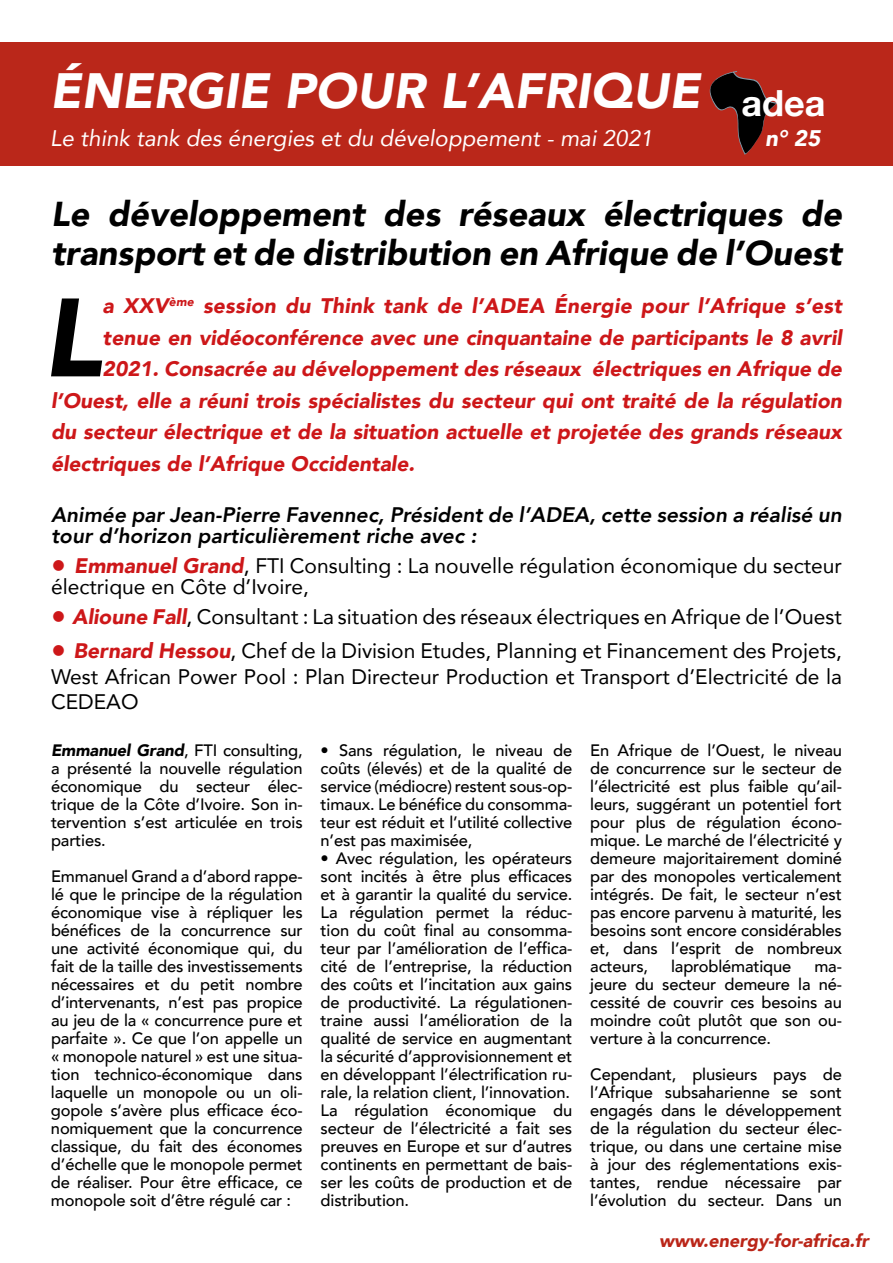
<style>
.page{position:relative;width:893px;height:1263px;background:#fff}
.page>*{position:absolute;margin:0;border:0;box-sizing:border-box;transform-origin:0 0}
.t1{font:italic 900 109.95px "Avenir";color:#000}
.t2{font:italic 900 49.5px "Avenir";color:#fff}
.t3{font:italic 900 34.5px/39px "Avenir";color:#000}
.t4{font:italic 22.5px "Avenir";color:#fff}
.t5{font:italic 900 22.5px "Avenir";color:#fff}
.t6{font:italic 900 21px "Avenir";color:#cd1719}
.t7{font:21px/25.5px "Avenir";color:#000}
.t8{font:italic 800 21px/21px "Avenir";color:#000}
.t9{font:italic 900 18px "Avenir";color:#ba2518}
.t10{font:500 16.5px/18px "Avenir";letter-spacing:-.01em;color:#000;text-align:justify}
.s1{font-weight:900;font-size:30px;color:#cd1719}
.s2{font-weight:900;font-style:italic;color:#cd1719}
.s3{font-weight:500}
.s4{font-weight:900;font-style:italic}
</style>
<div class="page">
<div style="left:0;top:43px;width:893px;height:123px;background:#ba271a"></div>
<svg style="left:710px;top:71px;width:67px;height:84px"></svg>
<h2 class="t2" style="left:50px;top:50px;width:777px">ÉNERGIE POUR L’AFRIQUE <sub>adea</sub></h2>
<h3 class="t4" style="left:50px;top:125px;width:604px">Le think tank des énergies et du développement - mai 2021</h3>
<h3 class="t5" style="left:765px;top:120px;width:57px">n° 25</h3>
<h3 class="t3" style="left:51px;top:194px;width:792px">Le développement des réseaux électriques de transport et de distribution en Afrique de l’Ouest</h3>
<h1 class="t1" style="left:42px;top:247px;width:61px">L</h1>
<p class="t6" style="left:103px;top:289px;width:741px">a XXV<sup>ème</sup> session du Think tank de l’ADEA Énergie pour l’Afrique s’est</p>
<p class="t6" style="left:103px;top:320px;width:741px">tenue en vidéoconférence avec une cinquantaine de participants le 8 avril</p>
<p class="t6" style="left:103px;top:352px;width:741px">2021. Consacrée au développement des réseaux électriques en Afrique de</p>
<p class="t6" style="left:51px;top:383px;width:792px">l’Ouest, elle a réuni trois spécialistes du secteur qui ont traité de la régulation</p>
<p class="t6" style="left:51px;top:415px;width:792px">du secteur électrique et de la situation actuelle et projetée des grands réseaux</p>
<p class="t6" style="left:51px;top:446px;width:365px">électriques de l’Afrique Occidentale.</p>
<p class="t8" style="left:51px;top:504px;width:792px">Animée par Jean-Pierre Favennec, Président de l’ADEA, cette session a réalisé un tour d’horizon particulièrement riche avec :</p>
<p class="t7" style="left:51px;top:554px;width:792px;line-height:21px"><span class="s1">•</span> <span class="s2">Emmanuel Grand</span><span class="s3">,</span> FTI Consulting : La nouvelle régulation économique du secteur électrique en Côte d’Ivoire,</p>
<p class="t7" style="left:51px;top:603px;width:792px"><span class="s1">•</span> <span class="s2">Alioune Fall</span><span class="s3">,</span> Consultant : La situation des réseaux électriques en Afrique de l’Ouest</p>
<p class="t7" style="left:51px;top:638px;width:792px;text-align:justify"><span class="s1">•</span> <span class="s2">Bernard Hessou</span><span class="s3">,</span> Chef de la Division Etudes, Planning et Financement des Projets, West African Power Pool : Plan Directeur Production et Transport d’Electricité de la CEDEAO</p>
<p class="t10" style="left:51px;top:740px;width:253px"><span class="s4">Emmanuel Grand</span>, FTI consulting, a présenté la nouvelle régulation économique du secteur élec&shy;trique de la Côte d’Ivoire. Son in&shy;tervention s’est articulée en trois parties.</p>
<p class="t10" style="left:51px;top:866px;width:253px">Emmanuel Grand a d’abord rappe&shy;lé que le principe de la régulation économique vise à répliquer les bénéfices de la concurrence sur une activité économique qui, du fait de la taille des investissements nécessaires et du petit nombre d’intervenants, n’est pas propice au jeu de la « concurrence pure et parfaite ». Ce que l’on appelle un « monopole naturel » est une situa&shy;tion technico-économique dans laquelle un monopole ou un oli&shy;gopole s’avère plus efficace éco&shy;nomiquement que la concurrence classique, du fait des économes d’échelle que le monopole permet de réaliser. Pour être efficace, ce monopole soit d’être régulé car :</p>
<p class="t10" style="left:590px;top:740px;width:253px">En Afrique de l’Ouest, le niveau de concurrence sur le secteur de l’électricité est plus faible qu’ail&shy;leurs, suggérant un potentiel fort pour plus de régulation écono&shy;mique. Le marché de l’électricité y demeure majoritairement dominé par des monopoles verticalement intégrés. De fait, le secteur n’est pas encore parvenu à maturité, les besoins sont encore considérables et, dans l’esprit de nombreux acteurs,</p>
<p class="t10" style="left:321px;top:740px;width:253px">• Sans régulation, le niveau de coûts (élevés) et de la qualité de service (médiocre) restent sous-op&shy;timaux. Le bénéfice du consomma&shy;teur est réduit et l’utilité collective n’est pas maximisée,</p>
<p class="t10" style="left:321px;top:848px;width:253px;text-align:left">• Avec régulation, les opérateurs sont incités à être plus efficaces et à garantir la qualité du service.<br>La régulation permet la réduc&shy;tion du coût final au consomma&shy;teur par l’amélioration de l’effica&shy;cité de l’entreprise, la réduction des coûts et l’incitation aux gains de productivité. La régulationen&shy;traine aussi l’amélioration de la qualité de service en augmentant la sécurité d’approvisionnement et en développant l’électrification ru&shy;rale, la relation client, l’innovation.<br>La régulation économique du secteur de l’électricité a fait ses preuves en Europe et sur d’autres continents en permettant de bais&shy;ser les coûts de production et de distribution.</p>
<p class="t10" style="left:671px;top:956px;width:122px">laproblématique</p>
<p class="t10" style="left:590px;top:956px;width:253px;text-indent:224px">ma&shy;jeure du secteur demeure la né&shy;cessité de couvrir ces besoins au moindre coût plutôt que son ou&shy;verture à la concurrence.</p>
<p class="t10" style="left:590px;top:1064px;width:253px">Cependant, plusieurs pays de l’Afrique subsaharienne se sont engagés dans le développement de la régulation du secteur élec&shy;trique, ou dans une certaine mise à jour des réglementations exis&shy;tantes, rendue nécessaire par l’évolution du secteur. Dans un</p>
<p class="t9" style="left:659px;top:1226px;width:211px">www.energy-for-africa.fr</p>
</div>
